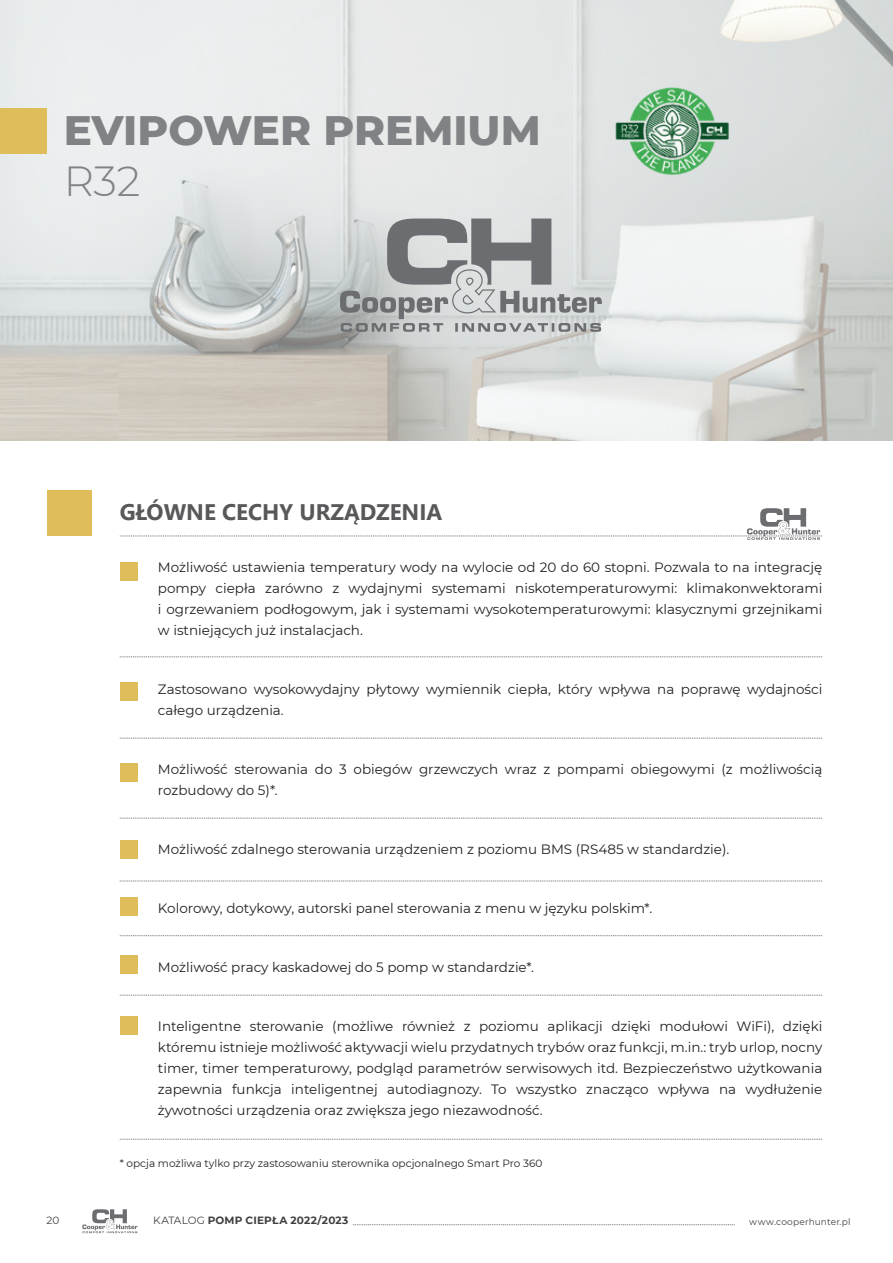
<style>
.page{position:relative;width:893px;height:1263px;background:#fff}
.page>*{position:absolute;margin:0;border:0;box-sizing:border-box;transform-origin:0 0}
.t1{font:800 42px "Montserrat";color:#808285}
.t2{font:300 42px "Montserrat";color:#808285}
.t3{font:700 22.5px "Segoe UI";color:#57585a}
.t4{font:13.5px/21px "Montserrat";color:#231f20;text-align:justify}
.t5{font:10.5px "Montserrat";color:#231f20}
.t6{font:700 10.5px "Montserrat";letter-spacing:.02em;color:#3e3e3f}
.t7{font:10.5px "Montserrat";color:#3e3e3f}
.t8{font:9px "Montserrat";letter-spacing:.015em;color:#3e3e3f}
.s1{font-weight:400}
</style>
<div class="page">
<svg style="left:353px;top:1224px;width:382px;height:1px"></svg>
<svg style="left:82px;top:1209px;width:56px;height:24px"></svg>
<img style="left:0;top:0;width:893px;height:440px">
<svg style="left:340px;top:219px;width:262px;height:113px;background:#b2b5b5"></svg>
<svg style="left:120px;top:508px;width:702px;height:32px"></svg>
<svg style="left:120px;top:656px;width:702px;height:1px"></svg>
<svg style="left:120px;top:738px;width:702px;height:1px"></svg>
<svg style="left:120px;top:818px;width:702px;height:1px"></svg>
<svg style="left:120px;top:881px;width:702px;height:1px"></svg>
<svg style="left:120px;top:935px;width:702px;height:1px"></svg>
<svg style="left:120px;top:995px;width:702px;height:1px"></svg>
<svg style="left:120px;top:1139px;width:702px;height:1px"></svg>
<div style="left:47px;top:491px;width:44px;height:45px;background:#dfbd5a"></div>
<div style="left:120px;top:562px;width:18px;height:18px;background:#dfbd5a"></div>
<div style="left:120px;top:683px;width:18px;height:18px;background:#dfbd5a"></div>
<div style="left:120px;top:763px;width:18px;height:18px;background:#dfbd5a"></div>
<div style="left:120px;top:840px;width:18px;height:18px;background:#dfbd5a"></div>
<div style="left:120px;top:898px;width:18px;height:18px;background:#dfbd5a"></div>
<div style="left:120px;top:955px;width:18px;height:18px;background:#dfbd5a"></div>
<div style="left:120px;top:1017px;width:18px;height:18px;background:#dfbd5a"></div>
<div style="left:0;top:108px;width:47px;height:45px;background:#dfbd5a"></div>
<img style="left:612px;top:85px;width:120px;height:92px">
<p class="t1" style="left:64px;top:100px;width:478px">EVIPOWER PREMIUM</p>
<p class="t2" style="left:64px;top:152px;width:78px">R32</p>
<p class="t3" style="left:120px;top:491px;width:324px">GŁÓWNE CECHY URZĄDZENIA</p>
<p class="t4" style="left:158px;top:556px;width:666px">Możliwość ustawienia temperatury wody na wylocie od 20 do 60 stopni. Pozwala to na integrację pompy ciepła zarówno z wydajnymi systemami niskotemperaturowymi: klimakonwektorami i ogrzewaniem podłogowym, jak i systemami wysokotemperaturowymi: klasycznymi grzejnikami w istniejących już instalacjach.</p>
<p class="t4" style="left:158px;top:678px;width:666px">Zastosowano wysokowydajny płytowy wymiennik ciepła, który wpływa na poprawę wydajności całego urządzenia.</p>
<p class="t4" style="left:158px;top:758px;width:666px">Możliwość sterowania do 3 obiegów grzewczych wraz z pompami obiegowymi (z możliwością rozbudowy do 5)*.</p>
<p class="t4" style="left:158px;top:838px;width:573px">Możliwość zdalnego sterowania urządzeniem z poziomu BMS (RS485 w standardzie).</p>
<p class="t4" style="left:158px;top:897px;width:496px">Kolorowy, dotykowy, autorski panel sterowania z menu w języku polskim*.</p>
<p class="t4" style="left:158px;top:956px;width:378px">Możliwość pracy kaskadowej do 5 pomp w standardzie*.</p>
<p class="t4" style="left:158px;top:1016px;width:666px">Inteligentne sterowanie (możliwe również z poziomu aplikacji dzięki modułowi WiFi), dzięki któremu istnieje możliwość aktywacji wielu przydatnych trybów oraz funkcji, m.in.: tryb urlop, nocny timer, timer temperaturowy, podgląd parametrów serwisowych itd. Bezpieczeństwo użytkowania zapewnia funkcja inteligentnej autodiagnozy. To wszystko znacząco wpływa na wydłużenie żywotności urządzenia oraz zwiększa jego niezawodność.</p>
<p class="t5" style="left:120px;top:1156px;width:424px">* opcja możliwa tylko przy zastosowaniu sterownika opcjonalnego Smart Pro 360</p>
<p class="t7" style="left:46px;top:1213px;width:15px">20</p>
<p class="t6" style="left:153px;top:1212px;width:197px"><span class="s1">KATALOG</span> POMP CIEPŁA 2022/2023</p>
<p class="t8" style="left:749px;top:1216px;width:103px">www.cooperhunter.pl</p>
</div>
